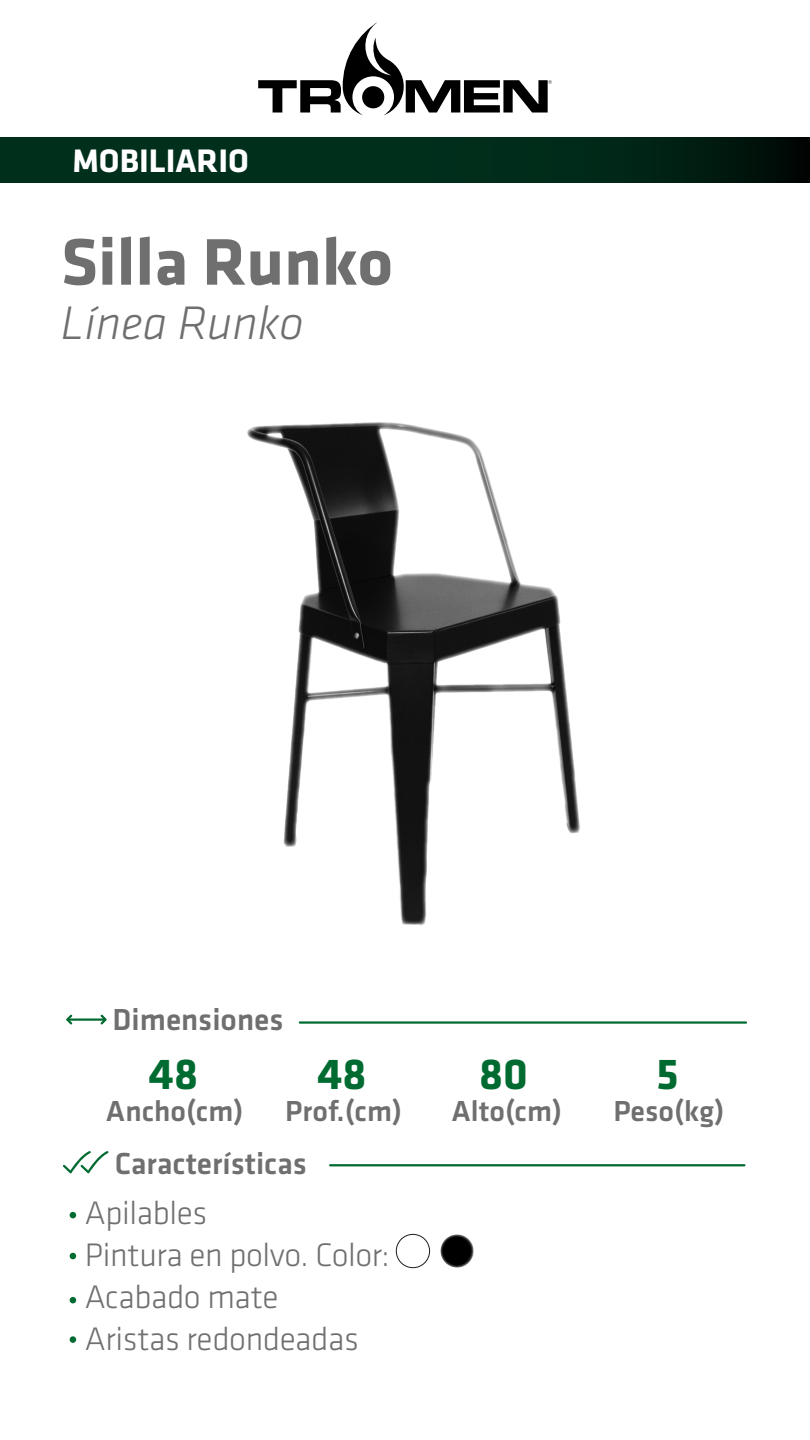
<style>
.page{position:relative;width:810px;height:1440px;background:#fff}
.page>*{position:absolute;margin:0;border:0;box-sizing:border-box;transform-origin:0 0}
.t1{font:700 68.25px "Klavika";color:#706f6f}
.t2{font:italic 300 48.75px "Klavika";color:#706f6f}
.t3{font:700 45px "Klavika";color:#006b31}
.t4{font:300 33.75px/42px "Klavika";letter-spacing:-.01em;color:#706f6f}
.t5{font:700 33.75px "Klavika";color:#fff}
.t6{font:500 31.5px "Klavika";color:#706f6f}
.t7{font:500 30px "Klavika";color:#706f6f}
</style>
<div class="page">
<svg style="left:258px;top:22px;width:294px;height:116px"></svg>
<svg style="left:0;top:138px;width:810px;height:45px;background:#002918"></svg>
<hr style="left:329px;top:1164px;width:416px;height:2px;background:#006b31">
<hr style="left:299px;top:1021px;width:448px;height:3px;background:#006b31">
<hr style="left:67px;top:1018px;width:39px;height:3px;background:#006b31">
<svg style="left:66px;top:1015px;width:6px;height:9px"></svg>
<svg style="left:101px;top:1015px;width:6px;height:9px"></svg>
<svg style="left:63px;top:1151px;width:46px;height:22px"></svg>
<div style="left:396px;top:1234px;width:34px;height:34px;border:1px solid #1d1d1b;border-radius:50%"></div>
<svg style="left:440px;top:1234px;width:34px;height:34px"></svg>
<svg style="left:70px;top:1212px;width:6px;height:6px"></svg>
<svg style="left:70px;top:1253px;width:6px;height:6px"></svg>
<svg style="left:70px;top:1297px;width:6px;height:6px"></svg>
<div style="left:70px;top:1336px;width:6px;height:7px;background:#006b31;border-radius:50%"></div>
<img style="left:247px;top:422px;width:333px;height:503px">
<p class="t5" style="left:72px;top:143px;width:178px">MOBILIARIO</p>
<h1 class="t1" style="left:61px;top:225px;width:334px">Silla Runko</h1>
<h2 class="t2" style="left:61px;top:297px;width:244px">Línea Runko</h2>
<p class="t6" style="left:112px;top:1002px;width:172px">Dimensiones</p>
<h3 class="t3" style="left:149px;top:1050px;width:51px">48</h3>
<h3 class="t3" style="left:317px;top:1050px;width:51px">48</h3>
<h3 class="t3" style="left:479px;top:1050px;width:50px">80</h3>
<p class="t7" style="left:106px;top:1094px;width:139px">Ancho(cm)</p>
<p class="t7" style="left:285px;top:1094px;width:118px">Prof.(cm)</p>
<p class="t7" style="left:452px;top:1094px;width:112px">Alto(cm)</p>
<p class="t6" style="left:115px;top:1146px;width:194px">Características</p>
<p class="t4" style="left:85px;top:1192px;width:306px">Apilables<br>Pintura en polvo. Color:<br>Acabado mate<br>Aristas redondeadas</p>
<h3 class="t3" style="left:656px;top:1050px;width:24px">5</h3>
<p class="t7" style="left:613px;top:1094px;width:113px">Peso(kg)</p>
</div>
